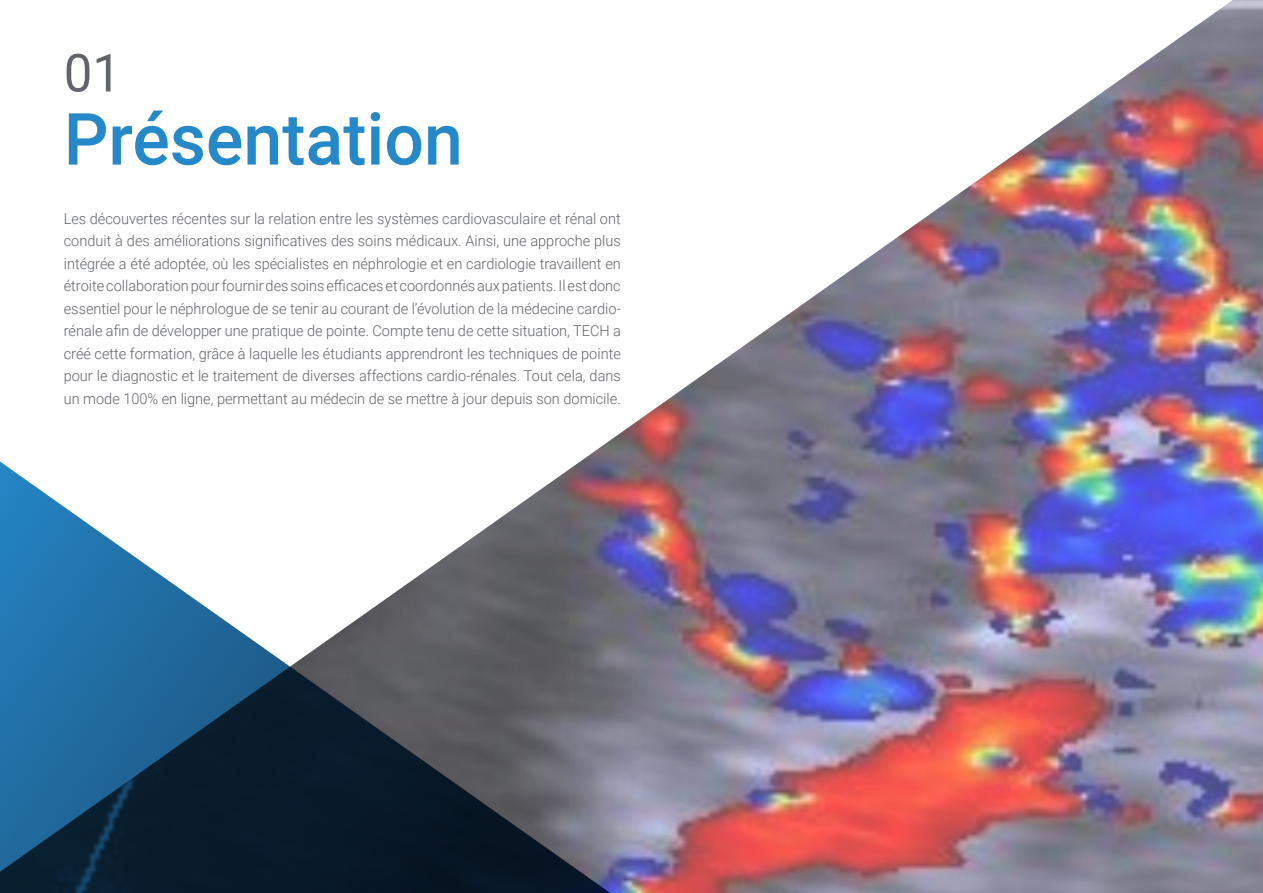
<style>
.page{position:relative;width:1263px;height:893px;background:#fff}
.page>*{position:absolute;margin:0;border:0;box-sizing:border-box;transform-origin:0 0}
.t1{font:500 72px "Roboto";color:#2488c9}
.t2{font:52.5px "Roboto";color:#61646a}
.t3{font:300 15px/22.5px "Roboto";color:#61646a;text-align:justify}
</style>
<div class="page">
<img style="left:602px;top:0;width:661px;height:893px">
<svg style="left:0;top:446px;width:640px;height:447px"></svg>
<h2 class="t2" style="left:64px;top:36px;width:59px">01</h2>
<h1 class="t1" style="left:64px;top:89px;width:401px">Présentation</h1>
<p class="t3" style="left:64px;top:207px;width:559px">Les découvertes récentes sur la relation entre les systèmes cardiovasculaire et rénal ont conduit à des améliorations significatives des soins médicaux. Ainsi, une approche plus intégrée a été adoptée, où les spécialistes en néphrologie et en cardiologie travaillent en étroite collaboration pour fournir des soins efficaces et coordonnés aux patients. Il est donc essentiel pour le néphrologue de se tenir au courant de l’évolution de la médecine cardio&shy;rénale afin de développer une pratique de pointe. Compte tenu de cette situation, TECH a créé cette formation, grâce à laquelle les étudiants apprendront les techniques de pointe pour le diagnostic et le traitement de diverses affections cardio-rénales. Tout cela, dans un mode 100% en ligne, permettant au médecin de se mettre à jour depuis son domicile.</p>
</div>
